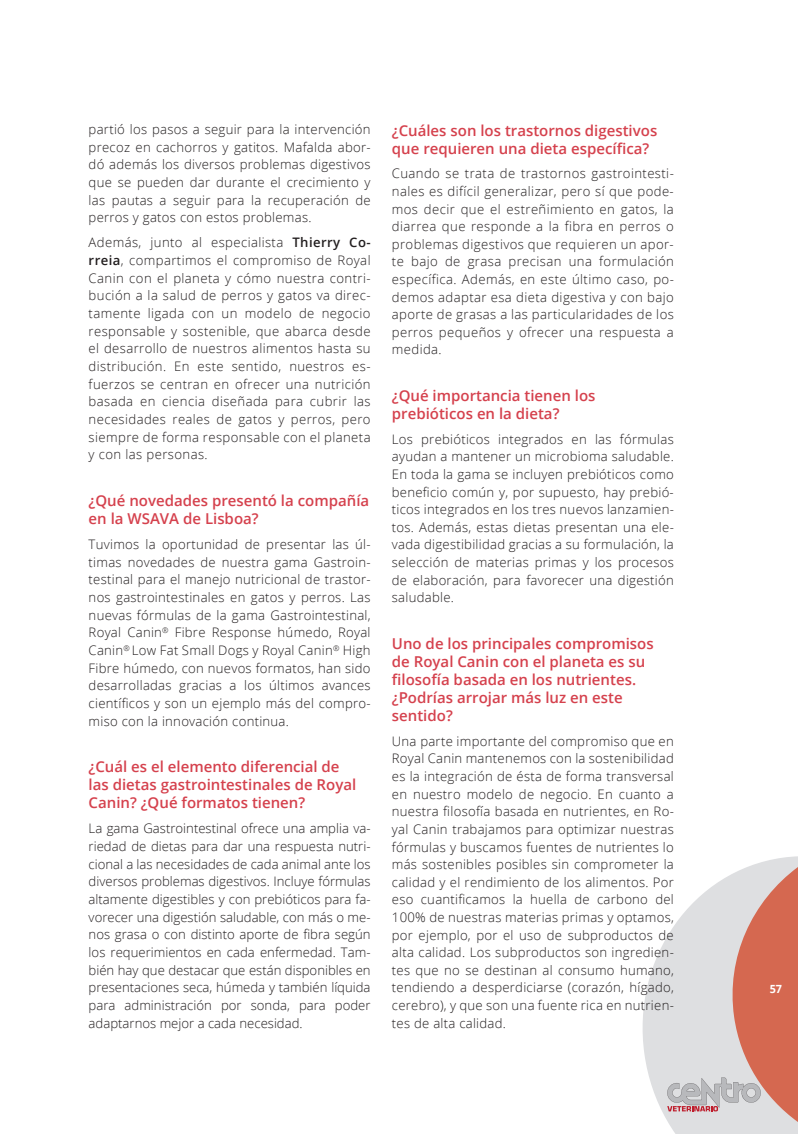
<style>
.page{position:relative;width:798px;height:1134px;background:#fff}
.page>*{position:absolute;margin:0;border:0;box-sizing:border-box;transform-origin:0 0}
.t1{font:600 15px/18.1px "Open Sans";color:#d5414d}
.t2{font:300 13.12px/17.6px "Open Sans";letter-spacing:.02em;color:#231f20;text-align:justify}
.t3{font:700 11.25px "Open Sans";color:#fff;scale:.96 1}
.s1{font-weight:600}
</style>
<div class="page">
<svg style="left:642px;top:856px;width:155px;height:278px"></svg>
<svg style="left:667px;top:867px;width:130px;height:255px"></svg>
<p class="t2" style="left:89px;top:120px;width:283px">partió los pasos a seguir para la intervención precoz en cachorros y gatitos. Mafalda abor&shy;dó además los diversos problemas digestivos que se pueden dar durante el crecimiento y las pautas a seguir para la recuperación de perros y gatos con estos problemas.</p>
<p class="t2" style="left:89px;top:233px;width:283px">Además, junto al especialista <span class="s1">Thierry Co&shy;rreia</span>, compartimos el compromiso de Royal Canin con el planeta y cómo nuestra contri&shy;bución a la salud de perros y gatos va direc&shy;tamente ligada con un modelo de negocio responsable y sostenible, que abarca desde el desarrollo de nuestros alimentos hasta su distribución. En este sentido, nuestros es&shy;fuerzos se centran en ofrecer una nutrición basada en ciencia diseñada para cubrir las necesidades reales de gatos y perros, pero siempre de forma responsable con el planeta y con las personas.</p>
<p class="t1" style="left:89px;top:491px;width:282px">¿Qué novedades presentó la compañía en la WSAVA de Lisboa?</p>
<p class="t2" style="left:89px;top:535px;width:283px">Tuvimos la oportunidad de presentar las úl&shy;timas novedades de nuestra gama Gastroin&shy;testinal para el manejo nutricional de trastor&shy;nos gastrointestinales en gatos y perros. Las nuevas fórmulas de la gama Gastrointestinal, Royal Canin<sup>®</sup> Fibre Response húmedo, Royal Canin<sup>®</sup> Low Fat Small Dogs y Royal Canin<sup>®</sup> High Fibre húmedo, con nuevos formatos, han sido desarrolladas gracias a los últimos avances científicos y son un ejemplo más del compro&shy;miso con la innovación continua.</p>
<p class="t1" style="left:89px;top:757px;width:269px">¿Cuál es el elemento diferencial de las dietas gastrointestinales de Royal<br>Canin? ¿Qué formatos tienen?</p>
<p class="t2" style="left:89px;top:819px;width:283px">La gama Gastrointestinal ofrece una amplia va&shy;riedad de dietas para dar una respuesta nutri&shy;cional a las necesidades de cada animal ante los diversos problemas digestivos. Incluye fórmulas altamente digestibles y con prebióticos para fa&shy;vorecer una digestión saludable, con más o me&shy;nos grasa o con distinto aporte de fibra según los requerimientos en cada enfermedad. Tam&shy;bién hay que destacar que están disponibles en presentaciones seca, húmeda y también líquida para administración por sonda, para poder adaptarnos mejor a cada necesidad.</p>
<p class="t1" style="left:392px;top:121px;width:267px">¿Cuáles son los trastornos digestivos que requieren una dieta específica?</p>
<p class="t2" style="left:392px;top:164px;width:283px">Cuando se trata de trastornos gastrointesti&shy;nales es difícil generalizar, pero sí que pode&shy;mos decir que el estreñimiento en gatos, la diarrea que responde a la fibra en perros o problemas digestivos que requieren un apor&shy;te bajo de grasa precisan una formulación específica. Además, en este último caso, po&shy;demos adaptar esa dieta digestiva y con bajo aporte de grasas a las particularidades de los perros pequeños y ofrecer una respuesta a medida.</p>
<p class="t1" style="left:392px;top:386px;width:205px">¿Qué importancia tienen los prebióticos en la dieta?</p>
<p class="t2" style="left:392px;top:430px;width:283px">Los prebióticos integrados en las fórmulas ayudan a mantener un microbioma saludable.<br>En toda la gama se incluyen prebióticos como beneficio común y, por supuesto, hay prebió&shy;ticos integrados en los tres nuevos lanzamien&shy;tos. Además, estas dietas presentan una ele&shy;vada digestibilidad gracias a su formulación, la selección de materias primas y los procesos de elaboración, para favorecer una digestión saludable.</p>
<p class="t1" style="left:392px;top:634px;width:263px">Uno de los principales compromisos de Royal Canin con el planeta es su filosofía basada en los nutrientes. ¿Podrías arrojar más luz en este sentido?</p>
<p class="t2" style="left:392px;top:732px;width:283px">Una parte importante del compromiso que en Royal Canin mantenemos con la sostenibilidad es la integración de ésta de forma transversal en nuestro modelo de negocio. En cuanto a nuestra filosofía basada en nutrientes, en Ro&shy;yal Canin trabajamos para optimizar nuestras fórmulas y buscamos fuentes de nutrientes lo más sostenibles posibles sin comprometer la calidad y el rendimiento de los alimentos. Por eso cuantificamos la huella de carbono del 100% de nuestras materias primas y optamos, por ejemplo, por el uso de subproductos de alta calidad. Los subproductos son ingredien&shy;tes que no se destinan al consumo humano, tendiendo a desperdiciarse (corazón, hígado, cerebro), y que son una fuente rica en nutrien&shy;tes de alta calidad.</p>
<p class="t3" style="left:769px;top:980px;width:14px">57</p>
</div>
